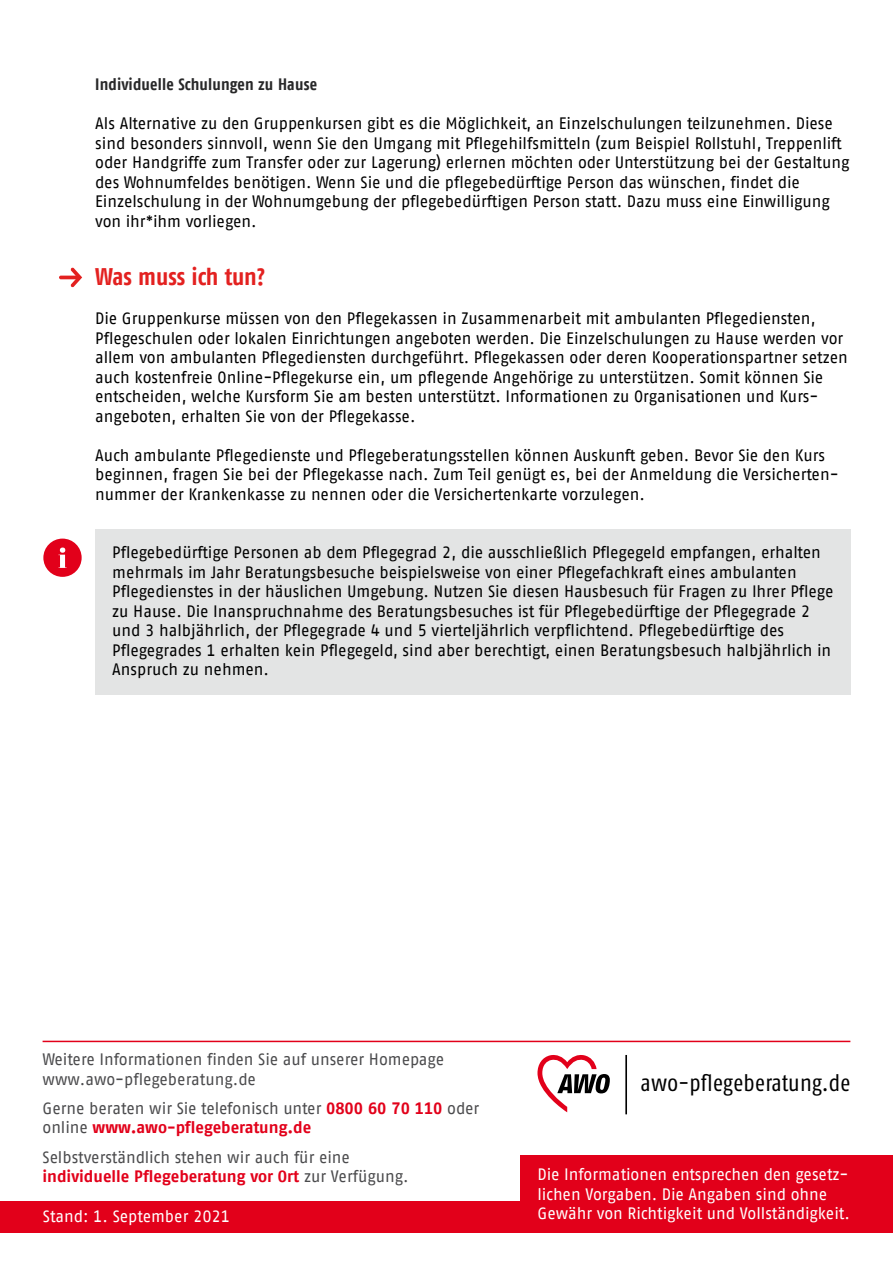
<style>
.page{position:relative;width:893px;height:1263px;background:#fff}
.page>*{position:absolute;margin:0;border:0;box-sizing:border-box;transform-origin:0 0}
.H2_16_22{font:700 24px "AWO Fago Cond";letter-spacing:-.005em;color:#e32120}
.t1{font:23.4px "Fago Co";letter-spacing:.015em;color:#000}
.P_copy_10_13{font:16.5px/19.5px "AWO Fago Office";color:#000}
.P_copy_10_13_Wichtig{font:16.5px/19.5px "AWO Fago Office";color:#000}
.P_copy_10_13-2{font:16.5px/19.5px "AWO Fago Office";color:#4b4b4d}
.P_copy_10_13-3{font:16.5px/19.5px "AWO Fago Office";color:#fff}
.H3_12_16{font:700 16.5px "AWO Fago Cond";letter-spacing:.01em;color:#282829}
.P_Fuß{font:16.5px "AWO Fago Office";color:#fff}
.s1{font-weight:700;color:#e2001a}
</style>
<div class="page">
<div style="left:520px;top:1155px;width:373px;height:59px;background:#e2001a"></div>
<hr style="left:43px;top:1041px;width:807px;height:1px;background:#e2001a">
<svg style="left:537px;top:1055px;width:73px;height:57px"></svg>
<hr style="left:625px;top:1055px;width:2px;height:59px;background:#000">
<div style="left:95px;top:529px;width:755px;height:166px;background:#e3e4e4"></div>
<svg style="left:59px;top:267px;width:23px;height:20px"></svg>
<div style="left:43px;top:539px;width:39px;height:38px;background:#e2001a;border-radius:50%"></div>
<svg style="left:58px;top:547px;width:9px;height:21px"></svg>
<div style="left:0;top:1202px;width:893px;height:31px;background:#e2001a"></div>
<h3 class="H3_12_16" style="left:95px;top:75px;width:223px">Individuelle Schulungen zu Hause</h3>
<p class="P_copy_10_13" style="left:95px;top:113px;width:756px">Als Alternative zu den Gruppenkursen gibt es die Möglichkeit, an Einzelschulungen teilzunehmen. Diese sind besonders sinnvoll, wenn Sie den Umgang mit Pflegehilfsmitteln (zum Beispiel Rollstuhl, Treppenlift oder Handgriffe zum Transfer oder zur Lagerung) erlernen möchten oder Unterstützung bei der Gestaltung des Wohnumfeldes benötigen. Wenn Sie und die pflegebedürftige Person das wünschen, findet die Einzelschulung in der Wohnumgebung der pflegebedürftigen Person statt. Dazu muss eine Einwilligung von ihr*ihm vorliegen.</p>
<h2 class="H2_16_22" style="left:95px;top:263px;width:171px">Was muss ich tun?</h2>
<p class="P_copy_10_13" style="left:95px;top:308px;width:754px">Die Gruppenkurse müssen von den Pflegekassen in Zusammenarbeit mit ambulanten Pflegediensten, Pflegeschulen oder lokalen Einrichtungen angeboten werden. Die Einzelschulungen zu Hause werden vor allem von ambulanten Pflegediensten durchgeführt. Pflegekassen oder deren Kooperationspartner setzen auch kostenfreie Online-Pflegekurse ein, um pflegende Angehörige zu unterstützen. Somit können Sie entscheiden, welche Kursform Sie am besten unterstützt. Informationen zu Organisationen und Kurs&shy;angeboten, erhalten Sie von der Pflegekasse.</p>
<p class="P_copy_10_13" style="left:95px;top:445px;width:745px">Auch ambulante Pflegedienste und Pflegeberatungsstellen können Auskunft geben. Bevor Sie den Kurs beginnen, fragen Sie bei der Pflegekasse nach. Zum Teil genügt es, bei der Anmeldung die Versicherten&shy;nummer der Krankenkasse zu nennen oder die Versichertenkarte vorzulegen.</p>
<p class="P_copy_10_13_Wichtig" style="left:112px;top:542px;width:723px">Pflegebedürftige Personen ab dem Pflegegrad 2, die ausschließlich Pflegegeld empfangen, erhalten mehrmals im Jahr Beratungsbesuche beispielsweise von einer Pflegefachkraft eines ambulanten Pflegedienstes in der häuslichen Umgebung. Nutzen Sie diesen Hausbesuch für Fragen zu Ihrer Pflege zu Hause. Die Inanspruchnahme des Beratungsbesuches ist für Pflegebedürftige der Pflegegrade 2 und 3 halbjährlich, der Pflegegrade 4 und 5 vierteljährlich verpflichtend. Pflegebedürftige des Pflegegrades 1 erhalten kein Pflegegeld, sind aber berechtigt, einen Beratungsbesuch halbjährlich in Anspruch zu nehmen.</p>
<p class="P_copy_10_13-2" style="left:43px;top:1049px;width:403px">Weitere Informationen finden Sie auf unserer Homepage www.awo-pflegeberatung.de</p>
<p class="P_copy_10_13-2" style="left:43px;top:1098px;width:438px">Gerne beraten wir Sie telefonisch unter <span class="s1">0800 60 70 110</span> oder online <span class="s1">www.awo-pflegeberatung.de</span></p>
<p class="P_copy_10_13-2" style="left:43px;top:1147px;width:367px">Selbstverständlich stehen wir auch für eine <span class="s1">individuelle Pflegeberatung vor Ort</span> zur Verfügung.</p>
<p class="P_Fuß" style="left:43px;top:1207px;width:189px">Stand: 1. September 2021</p>
<h2 class="t1" style="left:640px;top:1070px;width:211px">awo-pflegeberatung.de</h2>
<p class="P_copy_10_13-3" style="left:537px;top:1165px;width:314px">Die Informationen entsprechen den gesetz&shy;lichen Vorgaben. Die Angaben sind ohne<br>Gewähr von Richtigkeit und Vollständigkeit.</p>
</div>
